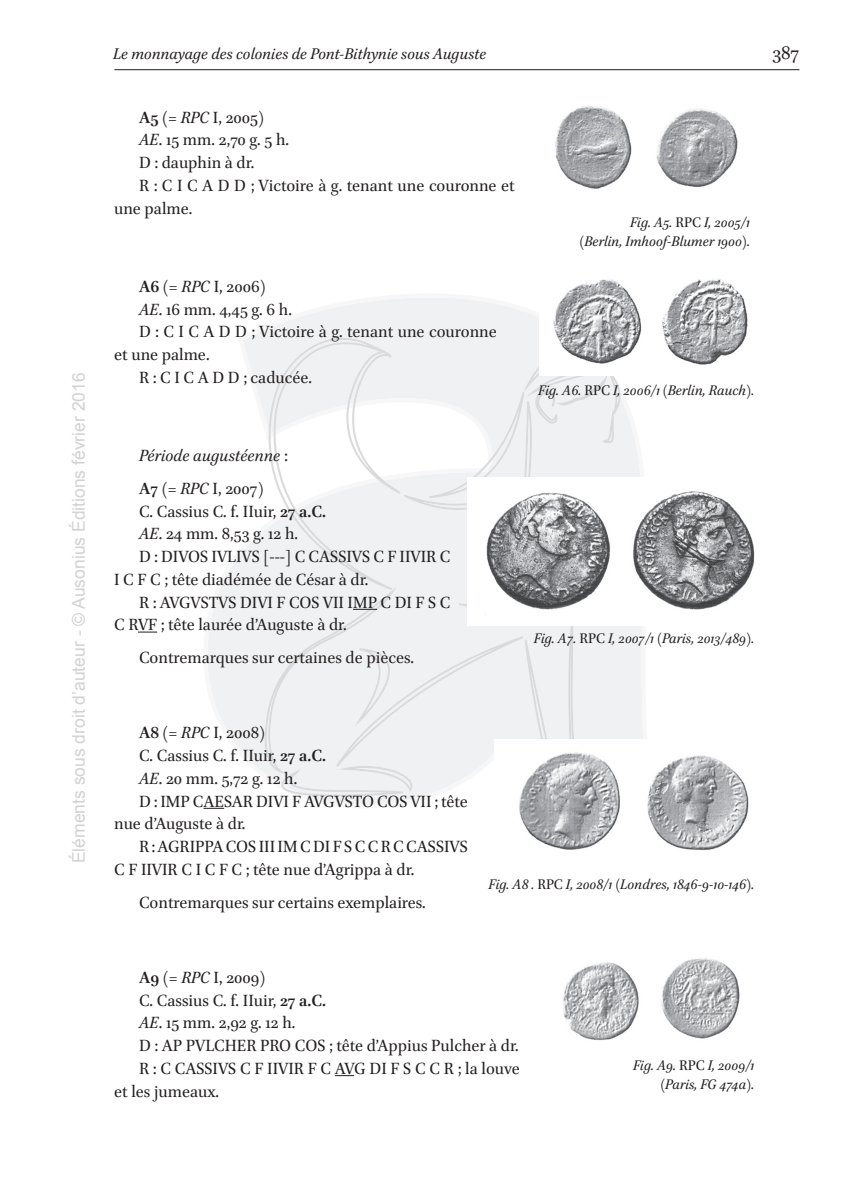
<style>
.page{position:relative;width:844px;height:1191px;background:#fff}
.page>*{position:absolute;margin:0;border:0;box-sizing:border-box;transform-origin:0 0}
.t1{font:21px "Brill";color:#231f20}
.t2{font:18.38px "Brill";color:#231f20}
.t3{font:italic 18.38px/32.7px "Brill";color:#231f20}
.t4{font:17.5px "Arial";color:#d1d2d4}
.t5{font:italic 17.5px "Brill";color:#231f20}
.t6{font:italic 15.75px/19.2px "Brill";color:#231f20;text-align:right}
.s1{font-weight:700}
.s2{font-style:italic}
.s3{font-style:normal}
.s4{font-weight:700;font-style:normal}
</style>
<div class="page">
<hr style="left:114px;top:69px;width:685px;height:1px;background:#231f20">
<svg style="left:203px;top:298px;width:440px;height:510px"></svg>
<svg style="left:264px;top:338px;width:356px;height:459px;fill:#f0f1f2"></svg>
<svg style="left:353px;top:609px;width:24px;height:1px"></svg>
<svg style="left:138px;top:631px;width:19px;height:1px"></svg>
<svg style="left:203px;top:808px;width:21px;height:1px"></svg>
<svg style="left:335px;top:1075px;width:19px;height:1px"></svg>
<img style="left:555px;top:106px;width:183px;height:83px">
<img style="left:539px;top:278px;width:209px;height:98px">
<img style="left:467px;top:477px;width:288px;height:148px">
<img style="left:494px;top:739px;width:255px;height:112px">
<img style="left:563px;top:958px;width:177px;height:82px">
<p class="t4" style="left:67px;top:863px;width:492px;rotate:-90deg">Éléments sous droit d’auteur - © Ausonius Éditions février 2016</p>
<p class="t5" style="left:113px;top:42px;width:375px">Le monnayage des colonies de Pont-Bithynie sous Auguste</p>
<p class="t1" style="left:772px;top:39px;width:29px">387</p>
<p class="t2" style="left:139px;top:105px;width:127px"><span class="s1">A5</span> (= <span class="s2">RPC</span> I, 2005)</p>
<p class="t2" style="left:139px;top:128px;width:152px"><span class="s2">AE</span>. 15 mm. 2,70 g. 5 h.</p>
<p class="t2" style="left:139px;top:150px;width:117px">D : dauphin à dr.</p>
<p class="t2" style="left:139px;top:173px;width:377px">R : C I C A D D ; Victoire à g. tenant une couronne et</p>
<p class="t2" style="left:114px;top:196px;width:80px">une palme.</p>
<p class="t2" style="left:139px;top:274px;width:128px"><span class="s1">A6</span> (= <span class="s2">RPC</span> I, 2006)</p>
<p class="t2" style="left:139px;top:297px;width:154px"><span class="s2">AE</span>. 16 mm. 4,45 g. 6 h.</p>
<p class="t2" style="left:139px;top:319px;width:359px">D : C I C A D D ; Victoire à g. tenant une couronne</p>
<p class="t2" style="left:114px;top:342px;width:97px">et une palme.</p>
<p class="t2" style="left:139px;top:365px;width:175px">R : C I C A D D ; caducée.</p>
<p class="t6" style="left:579px;top:213px;width:172px">Fig. A5. <span class="s3">RPC</span> I, 2005/1<br>(Berlin, Imhoof-Blumer 1900).</p>
<p class="t6" style="left:538px;top:381px;width:218px">Fig. A6. <span class="s3">RPC</span> I, 2006/1 (Berlin, Rauch).</p>
<p class="t3" style="left:139px;top:440px;width:150px">Période augustéenne <span class="s3">:<br></span><span class="s4">A7</span> <span class="s3">(=</span> RPC <span class="s3">I, 2007)</span></p>
<p class="t2" style="left:139px;top:498px;width:188px">C. Cassius C. f. IIuir, <span class="s1">27 a.C.</span></p>
<p class="t2" style="left:139px;top:521px;width:161px"><span class="s2">AE</span>. 24 mm. 8,53 g. 12 h.</p>
<p class="t2" style="left:139px;top:544px;width:313px">D : DIVOS IVLIVS [---] C CASSIVS C F IIVIR C</p>
<p class="t2" style="left:114px;top:567px;width:255px">I C F C ; tête diadémée de César à dr.</p>
<p class="t2" style="left:139px;top:589px;width:313px">R : AVGVSTVS DIVI F COS VII IMP C DI F S C</p>
<p class="t2" style="left:114px;top:612px;width:234px">C RVF ; tête laurée d’Auguste à dr.</p>
<p class="t2" style="left:139px;top:645px;width:276px">Contremarques sur certaines de pièces.</p>
<p class="t6" style="left:534px;top:629px;width:222px">Fig. A7. <span class="s3">RPC</span> I, 2007/1 (Paris, 2013/489).</p>
<p class="t2" style="left:139px;top:720px;width:128px"><span class="s1">A8</span> (= <span class="s2">RPC</span> I, 2008)</p>
<p class="t2" style="left:139px;top:743px;width:188px">C. Cassius C. f. IIuir, <span class="s1">27 a.C.</span></p>
<p class="t2" style="left:139px;top:766px;width:160px"><span class="s2">AE</span>. 20 mm. 5,72 g. 12 h.</p>
<p class="t2" style="left:139px;top:788px;width:330px">D : IMP CAESAR DIVI F AVGVSTO COS VII ; tête</p>
<p class="t2" style="left:114px;top:811px;width:133px">nue d’Auguste à dr.</p>
<p class="t2" style="left:139px;top:834px;width:330px">R : AGRIPPA COS III IM C DI F S C C R C CASSIVS</p>
<p class="t2" style="left:114px;top:857px;width:301px">C F IIVIR C I C F C ; tête nue d’Agrippa à dr.</p>
<p class="t2" style="left:139px;top:889px;width:288px">Contremarques sur certains exemplaires.</p>
<p class="t6" style="left:488px;top:875px;width:267px">Fig. A8 . <span class="s3">RPC</span> I, 2008/1 (Londres, 1846-9-10-146).</p>
<p class="t2" style="left:139px;top:965px;width:128px"><span class="s1">A9</span> (= <span class="s2">RPC</span> I, 2009)</p>
<p class="t2" style="left:139px;top:987px;width:188px">C. Cassius C. f. IIuir, <span class="s1">27 a.C.</span></p>
<p class="t2" style="left:139px;top:1010px;width:158px"><span class="s2">AE</span>. 15 mm. 2,92 g. 12 h.</p>
<p class="t2" style="left:139px;top:1033px;width:381px">D : AP PVLCHER PRO COS ; tête d’Appius Pulcher à dr.</p>
<p class="t2" style="left:139px;top:1056px;width:382px">R : C CASSIVS C F IIVIR F C AVG DI F S C C R ; la louve</p>
<p class="t2" style="left:114px;top:1078px;width:107px">et les jumeaux.</p>
<p class="t6" style="left:633px;top:1055px;width:123px">Fig. A9. <span class="s3">RPC</span> I, 2009/1 (Paris, FG 474a).</p>
</div>
